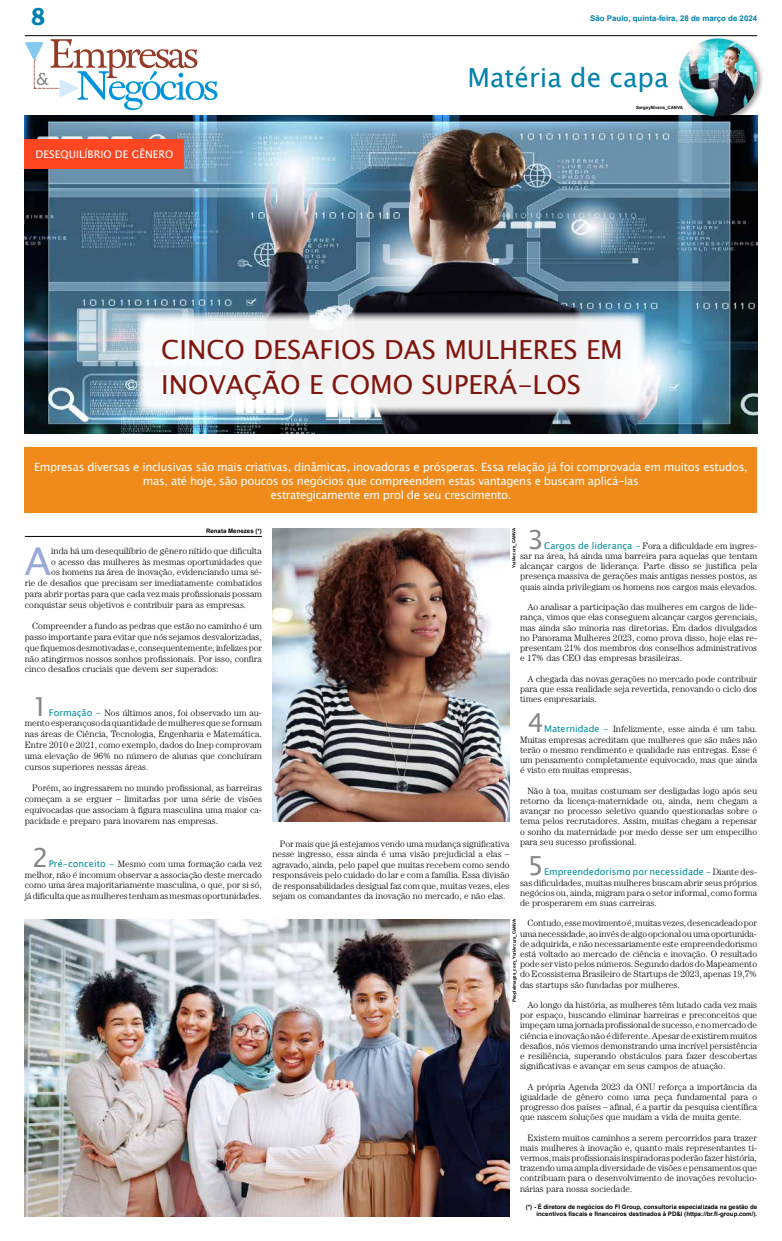
<style>
.page{position:relative;width:782px;height:1241px;background:#fff}
.page>*{position:absolute;margin:0;border:0;box-sizing:border-box;transform-origin:0 0}
.t1{font:38.24px "Lucida Sans Unicode";color:#98a9d7}
.t2{font:26.25px/35px "Lucida Sans Unicode";color:#7f160e}
.t3{font:26.25px "Lucida Sans Unicode";color:#0081ad}
.t4{font:26.25px "Lucida Sans Unicode";color:#878787}
.t5{font:700 26.25px "Adelle";color:#0081ad}
.t6{font:11.38px/14px "Lucida Sans Unicode";letter-spacing:-.03em;color:#fff;text-align:center}
.t7{font:10.5px "Lucida Sans Unicode";color:#fff}
.t8{font:300 9.19px/10.2px "Century Std";color:#000;text-align:justify}
.t9{font:9.19px "Lucida Sans Unicode";color:#008e99}
.t10{font:700 7.88px "Arial";color:#0081ad}
.t11{font:700 6.12px/7px "Arial";color:#000;text-align:right}
.t12{font:700 4.38px "Arial";color:#000}
.s1{font-family:"Lucida Sans Unicode";font-weight:400;color:#008e99}
.s2{font-family:"Century Std";font-weight:300;color:#000}
</style>
<div class="page">
<img style="left:24px;top:116px;width:732px;height:317px">
<div style="left:25px;top:447px;width:731px;height:66px;background:#f08a1a"></div>
<hr style="left:25px;top:35px;width:731px;height:1px;background:#000">
<svg style="left:25px;top:39px;width:192px;height:71px"></svg>
<hr style="left:25px;top:536px;width:237px;height:1px;background:#000">
<div style="left:676px;top:36px;width:88px;height:88px;background:#000;opacity:.4"></div>
<img style="left:678px;top:38px;width:78px;height:79px;border-radius:39px">
<img style="left:25px;top:919px;width:484px;height:296px">
<img style="left:272px;top:528px;width:237px;height:293px">
<div style="left:25px;top:139px;width:159px;height:30px;background:#fe4622"></div>
<svg style="left:136px;top:313px;width:509px;height:102px;fill:#f1f1f1"></svg>
<h2 class="t5" style="left:31px;top:-2px;width:16px">8</h2>
<p class="t10" style="left:590px;top:12px;width:168px">São Paulo, quinta-feira, 28 de março de 2024</p>
<h2 class="t3" style="left:467px;top:56px;width:202px">Matéria de capa</h2>
<p class="t7" style="left:36px;top:146px;width:139px">DESEQUILÍBRIO DE GÊNERO</p>
<p class="t12" style="left:636px;top:105px;width:48px">SergeyNivens_CANVA</p>
<h2 class="t2" style="left:161px;top:332px;width:463px">CINCO DESAFIOS DAS MULHERES EM<br>INOVAÇÃO E COMO SUPERÁ-LOS</h2>
<p class="t6" style="left:34px;top:459px;width:715px">Empresas diversas e inclusivas são mais criativas, dinâmicas, inovadoras e prósperas. Essa relação já foi comprovada em muitos estudos, mas, até hoje, são poucos os negócios que compreendem estas vantagens e buscam aplicá-las<br>estrategicamente em prol de seu crescimento.</p>
<p class="t11" style="left:206px;top:527px;width:57px">Renata Menezes (*)</p>
<h1 class="t1" style="left:25px;top:531px;width:28px">A</h1>
<p class="t8" style="left:51px;top:545px;width:212px">inda há um desequilíbrio de gênero nítido que dificulta</p>
<p class="t8" style="left:51px;top:556px;width:212px">o acesso das mulheres às mesmas oportunidades que</p>
<p class="t8" style="left:51px;top:566px;width:212px">os homens na área de inovação, evidenciando uma sé-</p>
<p class="t8" style="left:25px;top:577px;width:238px">rie de desafios que precisam ser imediatamente combatidos</p>
<p class="t8" style="left:25px;top:588px;width:238px">para abrir portas para que cada vez mais profissionais possam</p>
<p class="t8" style="left:25px;top:599px;width:223px">conquistar seus objetivos e contribuir para as empresas.</p>
<p class="t8" style="left:25px;top:620px;width:238px;line-height:10.8px;text-indent:7px">Compreender a fundo as pedras que estão no caminho é um passo importante para evitar que nós sejamos desvalorizadas, que fiquemos desmotivadas e, consequentemente, infelizes por não atingirmos nossos sonhos profissionais. Por isso, confira cinco desafios cruciais que devem ser superados:</p>
<h2 class="t4" style="left:32px;top:685px;width:18px">1</h2>
<p class="t8" style="left:25px;top:706px;width:239px;line-height:10.8px;text-indent:24px"><span class="s1">Formação -</span> Nos últimos anos, foi observado um au&shy;mento esperançoso da quantidade de mulheres que se formam nas áreas de Ciência, Tecnologia, Engenharia e Matemática.<br>Entre 2010 e 2021, como exemplo, dados do Inep comprovam uma elevação de 96% no número de alunas que concluíram cursos superiores nessas áreas.</p>
<p class="t8" style="left:25px;top:782px;width:238px;line-height:10.8px;text-indent:7px">Porém, ao ingressarem no mundo profissional, as barreiras começam a se erguer – limitadas por uma série de visões equivocadas que associam à figura masculina uma maior ca&shy;pacidade e preparo para inovarem nas empresas.</p>
<h2 class="t4" style="left:32px;top:836px;width:18px">2</h2>
<p class="t8" style="left:25px;top:858px;width:238px;line-height:10.8px;text-indent:24px"><span class="s1">Pré-conceito -</span> Mesmo com uma formação cada vez melhor, não é incomum observar a associação deste mercado como uma área majoritariamente masculina, o que, por si só, já dificulta que as mulheres tenham as mesmas oportunidades.</p>
<p class="t12" style="left:510px;top:568px;width:42px;rotate:-90deg">YuriArcurs_CANVA</p>
<h2 class="t4" style="left:527px;top:518px;width:18px">3</h2>
<p class="t8" style="left:520px;top:540px;width:238px;text-indent:24px"><span class="s1">Cargos de liderança -</span> Fora a dificuldade em ingres&shy;sar na área, há ainda uma barreira para aquelas que tentam alcançar cargos de liderança. Parte disso se justifica pela presença massiva de gerações mais antigas nesses postos, as quais ainda privilegiam os homens nos cargos mais elevados.</p>
<p class="t8" style="left:520px;top:601px;width:238px;text-indent:7px">Ao analisar a participação das mulheres em cargos de lide&shy;rança, vimos que elas conseguem alcançar cargos gerenciais, mas ainda são minoria nas diretorias. Em dados divulgados no Panorama Mulheres 2023, como prova disso, hoje elas re&shy;presentam 21% dos membros dos conselhos administrativos e 17% das CEO das empresas brasileiras.</p>
<p class="t8" style="left:520px;top:673px;width:238px;text-indent:7px">A chegada das novas gerações no mercado pode contribuir para que essa realidade seja revertida, renovando o ciclo dos times empresariais.</p>
<h2 class="t4" style="left:527px;top:702px;width:18px">4</h2>
<p class="t8" style="left:520px;top:724px;width:238px;text-indent:24px"><span class="s1">Maternidade -</span> Infelizmente, esse ainda é um tabu.<br>Muitas empresas acreditam que mulheres que são mães não terão o mesmo rendimento e qualidade nas entregas. Esse é um pensamento completamente equivocado, mas que ainda é visto em muitas empresas.</p>
<p class="t8" style="left:520px;top:785px;width:238px;text-indent:7px">Não à toa, muitas costumam ser desligadas logo após seu retorno da licença-maternidade ou, ainda, nem chegam a avançar no processo seletivo quando questionadas sobre o tema pelos recrutadores. Assim, muitas chegam a repensar o sonho da maternidade por medo desse ser um empecilho para seu sucesso profissional.</p>
<h2 class="t4" style="left:527px;top:845px;width:18px">5</h2>
<p class="t9" style="left:544px;top:864px;width:214px">Empreendedorismo por necessidade - <span class="s2">Diante des-</span></p>
<p class="t8" style="left:520px;top:877px;width:238px">sas dificuldades, muitas mulheres buscam abrir seus próprios negócios ou, ainda, migram para o setor informal, como forma de prosperarem em suas carreiras.</p>
<p class="t8" style="left:520px;top:917px;width:238px;text-indent:7px">Contudo, esse movimento é, muitas vezes, desencadeado por uma necessidade, ao invés de algo opcional ou uma oportunida&shy;de adquirida, e não necessariamente este empreendedorismo está voltado ao mercado de ciência e inovação. O resultado pode ser visto pelos números. Segundo dados do Mapeamento do Ecossistema Brasileiro de Startups de 2023, apenas 19,7% das startups são fundadas por mulheres.</p>
<p class="t8" style="left:520px;top:999px;width:238px;text-indent:7px">Ao longo da história, as mulheres têm lutado cada vez mais por espaço, buscando eliminar barreiras e preconceitos que impeçam uma jornada profissional de sucesso, e no mercado de ciência e inovação não é diferente. Apesar de existirem muitos desafios, nós viemos demonstrando uma incrível persistência e resiliência, superando obstáculos para fazer descobertas significativas e avançar em seus campos de atuação.</p>
<p class="t8" style="left:520px;top:1080px;width:238px;text-indent:7px">A própria Agenda 2023 da ONU reforça a importância da igualdade de gênero como uma peça fundamental para o progresso dos países – afinal, é a partir da pesquisa científica que nascem soluções que mudam a vida de muita gente.</p>
<p class="t8" style="left:520px;top:1131px;width:238px;text-indent:7px">Existem muitos caminhos a serem percorridos para trazer mais mulheres à inovação e, quanto mais representantes ti&shy;vermos, mais profissionais inspiradoras poderão fazer história, trazendo uma ampla diversidade de visões e pensamentos que contribuam para o desenvolvimento de inovações revolucio&shy;nárias para nossa sociedade.</p>
<p class="t11" style="left:525px;top:1202px;width:233px">(*) - É diretora de negócios do FI Group, consultoria especializada na gestão de incentivos fiscais e financeiros destinados à PD&amp;I (https://br.fi-group.com/).</p>
<p class="t8" style="left:272px;top:838px;width:238px;line-height:10.5px;text-indent:7px">Por mais que já estejamos vendo uma mudança significativa nesse ingresso, essa ainda é uma visão prejudicial a elas – agravado, ainda, pelo papel que muitas recebem como sendo responsáveis pelo cuidado do lar e com a família. Essa divisão de responsabilidades desigual faz com que, muitas vezes, eles sejam os comandantes da inovação no mercado, e não elas.</p>
<p class="t12" style="left:511px;top:1002px;width:85px;rotate:-90deg">Peopleimages_com_YuriArcurs_CANVA</p>
</div>
